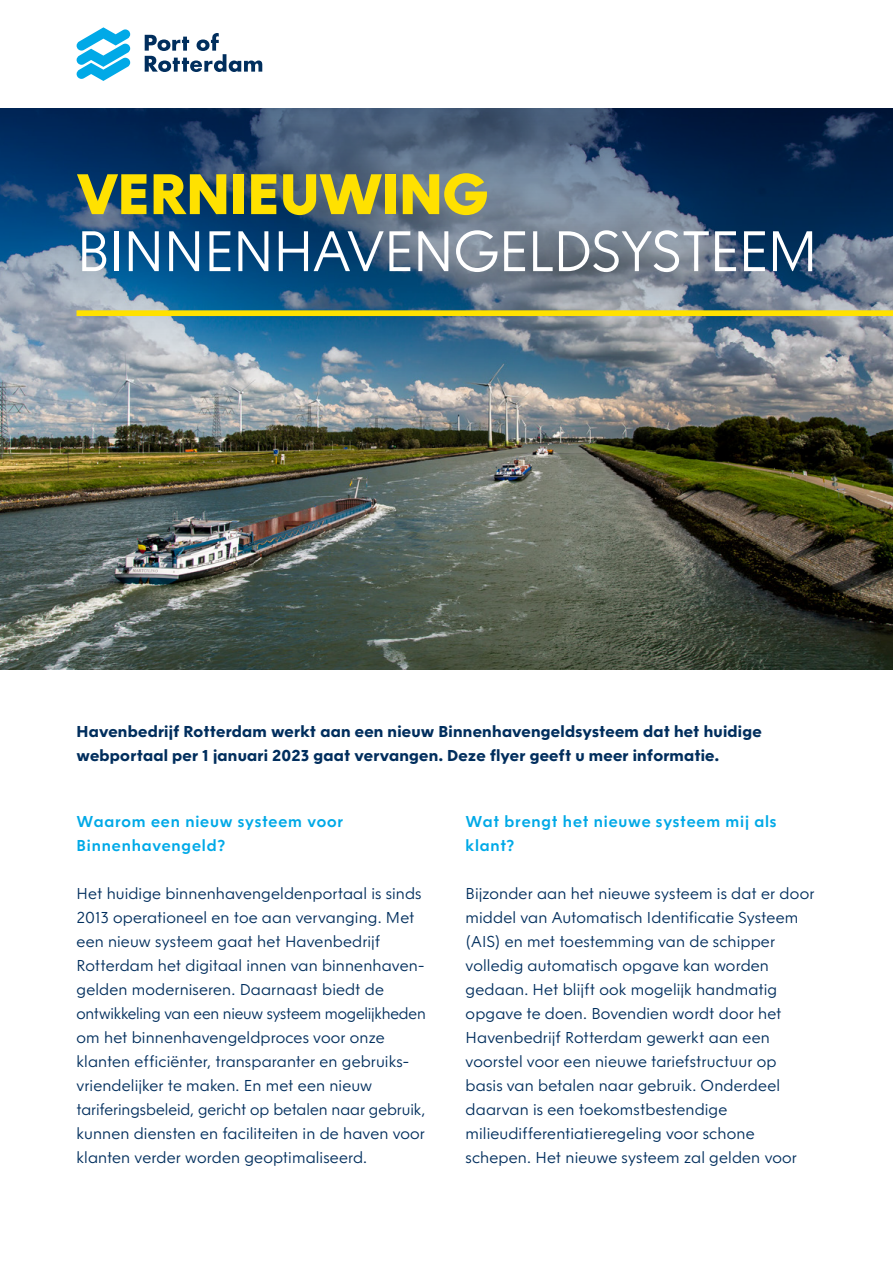
<style>
.page{position:relative;width:893px;height:1263px;background:#fff}
.page>*{position:absolute;margin:0;border:0;box-sizing:border-box;transform-origin:0 0}
.t1{font:300 57px "NLRTM";letter-spacing:-.025em;color:#fff}
.t2{font:800 57px "NLRTM";letter-spacing:-.01em;color:#ffe100}
.t3{font:300 15.75px/24px "NLRTM";letter-spacing:.005em;color:#002e5d}
.t4{font:700 15.75px/24px "NLRTM";letter-spacing:.015em;color:#002e5d}
.t5{font:600 15.75px/24px "NLRTM";letter-spacing:.05em;color:#00a9e7}
</style>
<div class="page">
<svg style="left:77px;top:27px;width:53px;height:54px"></svg>
<svg style="left:145px;top:33px;width:117px;height:39px"></svg>
<img style="left:0;top:426px;width:893px;height:244px">
<img style="left:0;top:108px;width:893px;height:318px">
<div style="left:77px;top:310px;width:816px;height:6px;background:#ffe100"></div>
<h1 class="t2" style="left:77px;top:159px;width:413px">VERNIEUWING</h1>
<h1 class="t1" style="left:77px;top:218px;width:743px">BINNENHAVENGELDSYSTEEM</h1>
<p class="t4" style="left:77px;top:719px;width:687px">Havenbedrijf Rotterdam werkt aan een nieuw Binnenhavengeldsysteem dat het huidige webportaal per 1 januari 2023 gaat vervangen. Deze flyer geeft u meer informatie.</p>
<p class="t5" style="left:77px;top:810px;width:268px">Waarom een nieuw systeem voor<br>Binnenhavengeld?</p>
<p class="t3" style="left:77px;top:882px;width:351px">Het huidige binnenhavengeldenportaal is sinds 2013 operationeel en toe aan vervanging. Met een nieuw systeem gaat het Havenbedrijf Rotterdam het digitaal innen van binnenhaven&shy;gelden moderniseren. Daarnaast biedt de ontwikkeling van een nieuw systeem mogelijkheden om het binnenhavengeldproces voor onze klanten efficiënter, transparanter en gebruiks&shy;vriendelijker te maken. En met een nieuw tariferingsbeleid, gericht op betalen naar gebruik, kunnen diensten en faciliteiten in de haven voor klanten verder worden geoptimaliseerd.</p>
<p class="t5" style="left:466px;top:810px;width:312px">Wat brengt het nieuwe systeem mij als klant?</p>
<p class="t3" style="left:466px;top:882px;width:350px">Bijzonder aan het nieuwe systeem is dat er door middel van Automatisch Identificatie Systeem (AIS) en met toestemming van de schipper volledig automatisch opgave kan worden gedaan. Het blijft ook mogelijk handmatig opgave te doen. Bovendien wordt door het Havenbedrijf Rotterdam gewerkt aan een voorstel voor een nieuwe tariefstructuur op basis van betalen naar gebruik. Onderdeel daarvan is een toekomstbestendige milieudifferentiatieregeling voor schone schepen. Het nieuwe systeem zal gelden voor</p>
</div>
